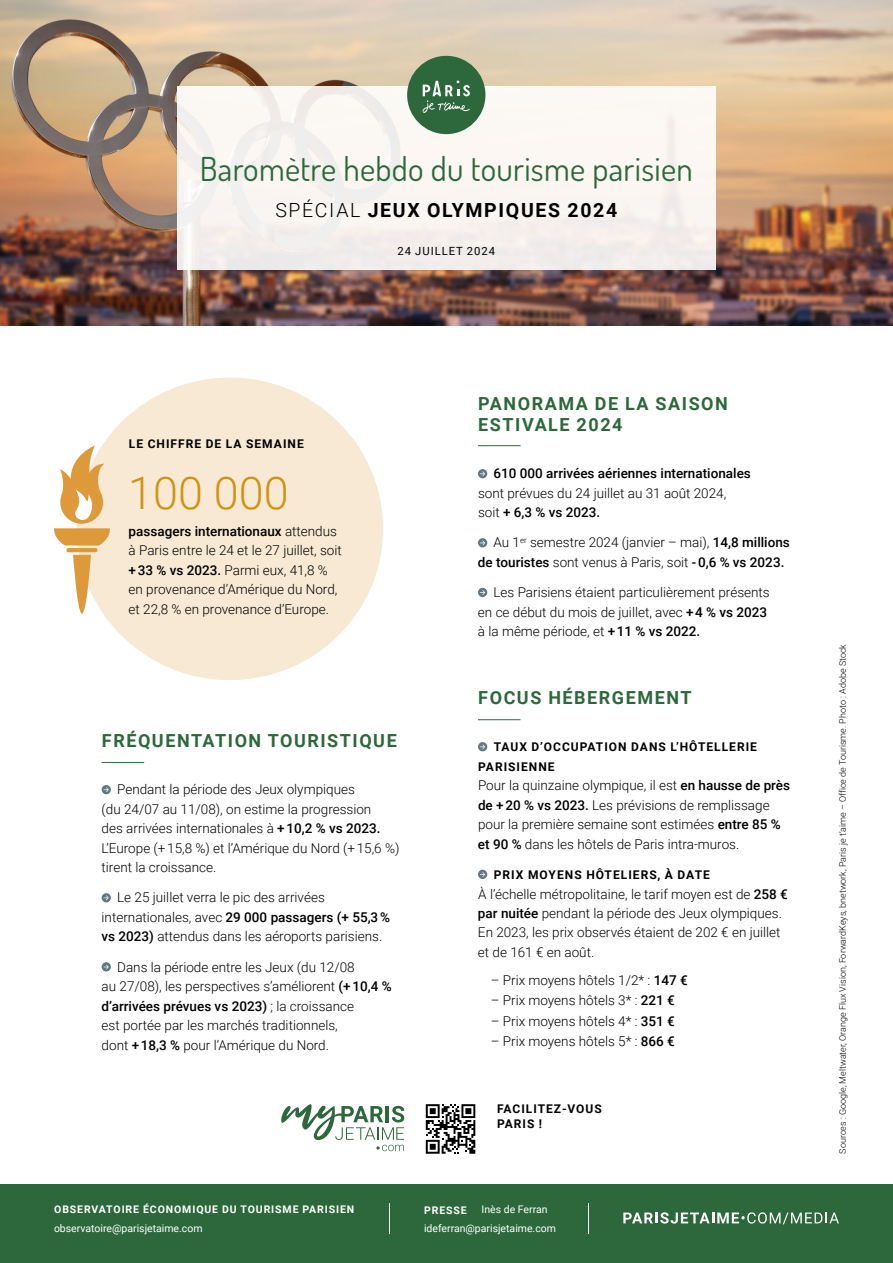
<style>
.page{position:relative;width:893px;height:1263px;background:#fff}
.page>*{position:absolute;margin:0;border:0;box-sizing:border-box;transform-origin:0 0}
.t1{font:300 45px "Roboto";color:#d29111}
.t2{font:33px "Dosis";letter-spacing:.01em;color:#2c683b}
.t3{font:700 19.5px "Roboto";letter-spacing:.085em;color:#000}
.t4{font:700 18px/21.6px "Roboto";letter-spacing:.085em;color:#2c683b}
.t5{font:300 13.5px/19.5px "Roboto";color:#000}
.t6{font:500 13.5px "Roboto";color:#000}
.t7{font:700 12px/19.5px "Roboto";letter-spacing:.085em;color:#000}
.t8{font:11.25px "Roboto";letter-spacing:.085em;color:#000}
.t9{font:10.5px "Roboto";color:#fff}
.t10{font:700 10.5px "Roboto";letter-spacing:.085em;color:#fff}
.t11{font:300 9px "Roboto";color:#000}
.s1{font-weight:300}
.s2{font-weight:500}
</style>
<div class="page">
<div style="left:77px;top:377px;width:306px;height:303px;background:#f7e9d3;border-radius:50%"></div>
<img style="left:0;top:0;width:893px;height:325px">
<div style="left:177px;top:86px;width:539px;height:184px;background:#f9f5f1"></div>
<div style="left:407px;top:56px;width:78px;height:78px;background:#2c683b;border-radius:50%"></div>
<svg style="left:423px;top:80px;width:47px;height:33px"></svg>
<svg style="left:102px;top:785px;width:9px;height:9px"></svg>
<svg style="left:104px;top:787px;width:5px;height:5px"></svg>
<svg style="left:102px;top:893px;width:9px;height:9px"></svg>
<svg style="left:104px;top:896px;width:5px;height:4px"></svg>
<svg style="left:102px;top:962px;width:9px;height:9px"></svg>
<svg style="left:104px;top:965px;width:5px;height:4px"></svg>
<hr style="left:102px;top:762px;width:42px;height:1px;background:#2c683b">
<svg style="left:73px;top:555px;width:18px;height:59px"></svg>
<hr style="left:66px;top:548px;width:31px;height:4px;background:#de993b;border-radius:2px">
<svg style="left:54px;top:445px;width:56px;height:100px"></svg>
<svg style="left:478px;top:469px;width:9px;height:9px"></svg>
<svg style="left:480px;top:472px;width:5px;height:4px"></svg>
<div style="left:478px;top:538px;width:9px;height:9px;background:#617783;border-radius:50%"></div>
<svg style="left:480px;top:541px;width:5px;height:4px"></svg>
<div style="left:478px;top:588px;width:9px;height:9px;background:#617783;border-radius:50%"></div>
<svg style="left:480px;top:590px;width:5px;height:5px"></svg>
<hr style="left:478px;top:445px;width:42px;height:1px;background:#2c683b">
<svg style="left:478px;top:742px;width:9px;height:9px"></svg>
<svg style="left:480px;top:745px;width:5px;height:4px"></svg>
<div style="left:478px;top:870px;width:9px;height:9px;background:#617783;border-radius:50%"></div>
<svg style="left:480px;top:872px;width:5px;height:5px"></svg>
<hr style="left:478px;top:719px;width:42px;height:1px;background:#2c683b">
<svg style="left:281px;top:1104px;width:123px;height:47px"></svg>
<svg style="left:426px;top:1104px;width:49px;height:50px"></svg>
<div style="left:0;top:1184px;width:893px;height:79px;background:#2c683b"></div>
<hr style="left:389px;top:1203px;width:1px;height:31px;background:#fff">
<svg style="left:623px;top:1212px;width:216px;height:12px"></svg>
<hr style="left:588px;top:1203px;width:1px;height:31px;background:#fff">
<h2 class="t2" style="left:200px;top:146px;width:494px">Baromètre hebdo du tourisme parisien</h2>
<h3 class="t3" style="left:275px;top:197px;width:343px"><span class="s1">SPÉCIAL</span> JEUX OLYMPIQUES 2024</h3>
<p class="t8" style="left:397px;top:243px;width:99px">24 JUILLET 2024</p>
<p class="t7" style="left:129px;top:434px;width:176px">LE CHIFFRE DE LA SEMAINE</p>
<h1 class="t1" style="left:128px;top:461px;width:162px">100 000</h1>
<p class="t5" style="left:129px;top:521px;width:215px"><span class="s2">passagers internationaux</span> attendus à Paris entre le 24 et le 27 juillet, soit <span class="s2">+ 33 % vs 2023.</span> Parmi eux, 41,8 % en provenance d’Amérique du Nord, et 22,8 % en provenance d’Europe.</p>
<h3 class="t4" style="left:102px;top:729px;width:296px">FRÉQUENTATION TOURISTIQUE</h3>
<p class="t5" style="left:102px;top:779px;width:299px;text-indent:16px">Pendant la période des Jeux olympiques<br>(du 24/07 au 11/08), on estime la progression<br>des arrivées internationales à <span class="s2">+ 10,2 % vs 2023.<br></span>L’Europe (+ 15,8 %) et l’Amérique du Nord (+ 15,6 %) tirent la croissance.</p>
<p class="t5" style="left:102px;top:887px;width:290px;text-indent:16px">Le 25 juillet verra le pic des arrivées internationales, avec <span class="s2">29 000 passagers (+ 55,3 % vs 2023)</span> attendus dans les aéroports parisiens.</p>
<p class="t5" style="left:102px;top:956px;width:291px;text-indent:16px">Dans la période entre les Jeux (du 12/08<br>au 27/08), les perspectives s’améliorent <span class="s2">(+ 10,4 % d’arrivées prévues vs 2023)</span> ; la croissance<br>est portée par les marchés traditionnels,<br>dont <span class="s2">+ 18,3 %</span> pour l’Amérique du Nord.</p>
<h3 class="t4" style="left:478px;top:392px;width:251px">PANORAMA DE LA SAISON<br>ESTIVALE 2024</h3>
<p class="t6" style="left:494px;top:464px;width:259px">610 000 arrivées aériennes internationales</p>
<p class="t5" style="left:478px;top:483px;width:250px">sont prévues du 24 juillet au 31 août 2024, soit <span class="s2">+ 6,3 % vs 2023.</span></p>
<p class="t5" style="left:478px;top:532px;width:313px;text-indent:16px">Au 1<sup>er</sup> semestre 2024 (janvier – mai), <span class="s2">14,8 millions de touristes</span> sont venus à Paris, soit <span class="s2">- 0,6 % vs 2023.</span></p>
<p class="t5" style="left:478px;top:582px;width:293px;text-indent:16px">Les Parisiens étaient particulièrement présents en ce début du mois de juillet, avec <span class="s2">+ 4 % vs 2023 </span>à la même période, et <span class="s2">+ 11 % vs 2022.</span></p>
<h3 class="t4" style="left:478px;top:686px;width:215px">FOCUS HÉBERGEMENT</h3>
<p class="t7" style="left:478px;top:737px;width:280px;text-indent:16px">TAUX D’OCCUPATION DANS L’HÔTELLERIE<br>PARISIENNE</p>
<p class="t5" style="left:478px;top:775px;width:314px">Pour la quinzaine olympique, il est <span class="s2">en hausse de près de + 20 % vs 2023.</span> Les prévisions de remplissage pour la première semaine sont estimées <span class="s2">entre 85 % et 90 %</span> dans les hôtels de Paris intra-muros.</p>
<p class="t7" style="left:494px;top:864px;width:218px">PRIX MOYENS HÔTELIERS, À DATE</p>
<p class="t5" style="left:478px;top:883px;width:311px">À l’échelle métropolitaine, le tarif moyen est de <span class="s2">258 € par nuitée</span> pendant la période des Jeux olympiques.<br>En 2023, les prix observés étaient de 202 € en juillet et de 161 € en août.</p>
<p class="t5" style="left:491px;top:970px;width:198px">– Prix moyens hôtels 1/2* : <span class="s2">147 €</span></p>
<p class="t5" style="left:491px;top:990px;width:186px">– Prix moyens hôtels 3* : <span class="s2">221 €</span></p>
<p class="t5" style="left:491px;top:1011px;width:186px">– Prix moyens hôtels 4* : <span class="s2">351 €</span></p>
<p class="t5" style="left:491px;top:1031px;width:186px">– Prix moyens hôtels 5* : <span class="s2">866 €</span></p>
<p class="t7" style="left:497px;top:1101px;width:106px;line-height:14.4px">FACILITEZ-VOUS<br>PARIS !</p>
<p class="t10" style="left:54px;top:1202px;width:302px">OBSERVATOIRE ÉCONOMIQUE DU TOURISME PARISIEN</p>
<p class="t9" style="left:54px;top:1220px;width:150px">observatoire@parisjetaime.com</p>
<p class="t10" style="left:424px;top:1202px;width:44px">PRESSE</p>
<p class="t9" style="left:482px;top:1202px;width:67px">Inès de Ferran</p>
<p class="t9" style="left:424px;top:1220px;width:134px">ideferran@parisjetaime.com</p>
<p class="t11" style="left:836px;top:1154px;width:511px;rotate:-90deg">Sources : Google, Meltwater, Orange Flux Vision, ForwardKeys, bnetwork, Paris je t’aime – Office de Tourisme. Photo : Adobe Stock</p>
</div>
